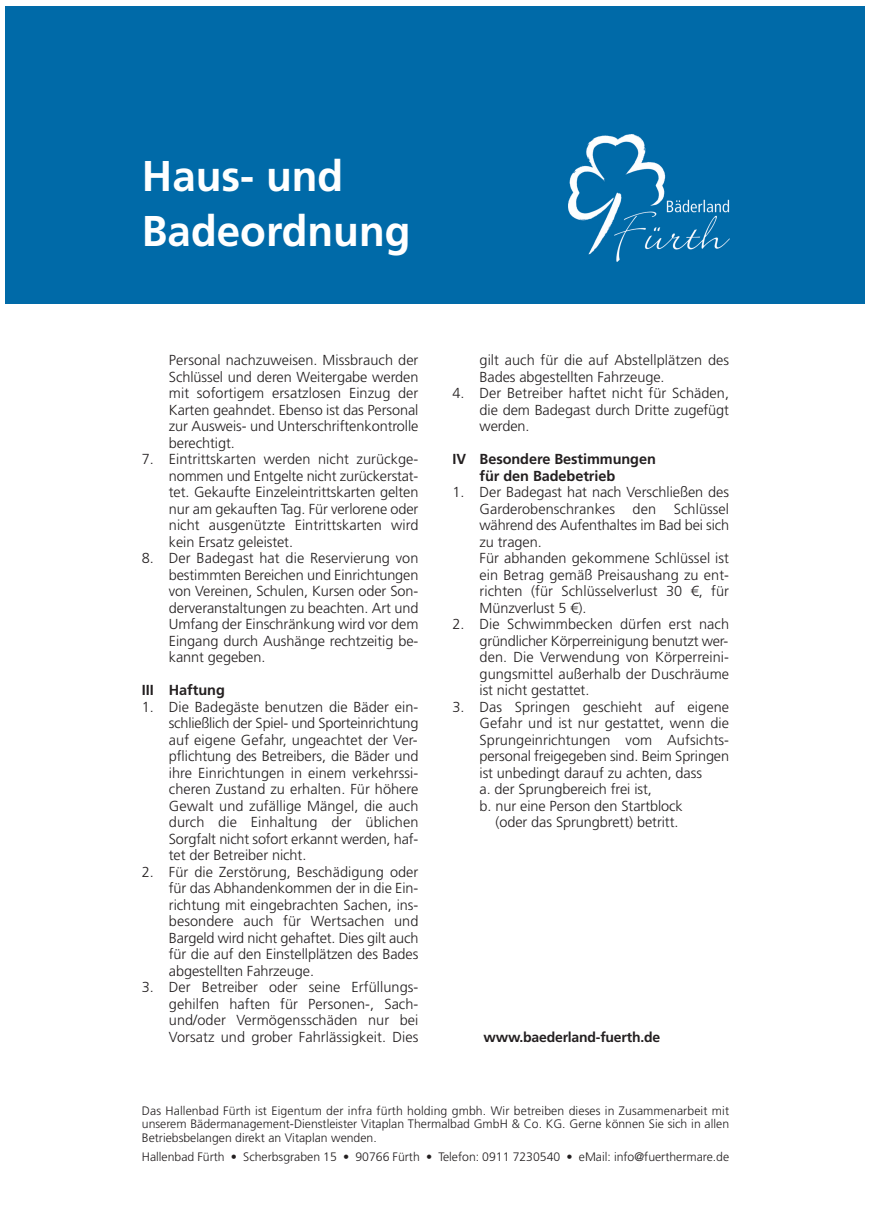
<style>
.page{position:relative;width:871px;height:1219px;background:#fff}
.page>*{position:absolute;margin:0;border:0;box-sizing:border-box;transform-origin:0 0}
.t1{font:700 43px/55.3px "Frutiger";color:#fff}
.t2{font:300 14.5px/16.5px "Frutiger LT Std";letter-spacing:-.005em;color:#231f20;text-align:justify}
.t3{font:700 14.5px/16.5px "Frutiger LT Std";letter-spacing:-.005em;color:#231f20}
.t4{font:700 14px "Frutiger LT Std";letter-spacing:-.015em;color:#231f20}
.t5{font:300 12.2px/13.5px "Frutiger LT Std";color:#231f20;text-align:justify}
</style>
<div class="page">
<div style="left:6px;top:6px;width:859px;height:297px;background:#006aa8"></div>
<h1 class="t1" style="left:142px;top:152px;width:270px">Haus- und<br>Badeordnung</h1>
<p class="t2" style="left:169px;top:353px;width:251px">Personal nachzuweisen. Missbrauch der Schlüssel und deren Weitergabe werden mit sofortigem ersatzlosen Einzug der Karten geahndet. Ebenso ist das Personal zur Ausweis- und Unterschriftenkontrolle berechtigt.</p>
<p class="t2" style="left:169px;top:452px;width:251px;text-indent:-27px">7. Eintrittskarten werden nicht zurückge&shy;nommen und Entgelte nicht zurückerstat&shy;tet. Gekaufte Einzeleintrittskarten gelten nur am gekauften Tag. Für verlorene oder nicht ausgenützte Eintrittskarten wird kein Ersatz geleistet.</p>
<p class="t2" style="left:169px;top:551px;width:251px;text-indent:-27px">8. Der Badegast hat die Reservierung von bestimmten Bereichen und Einrichtungen von Vereinen, Schulen, Kursen oder Son&shy;derveranstaltungen zu beachten. Art und Umfang der Einschränkung wird vor dem Eingang durch Aushänge rechtzeitig be&shy;kannt gegeben.</p>
<p class="t3" style="left:142px;top:683px;width:84px">III Haftung</p>
<p class="t2" style="left:169px;top:700px;width:251px;text-indent:-27px">1. Die Badegäste benutzen die Bäder ein&shy;schließlich der Spiel- und Sporteinrichtung auf eigene Gefahr, ungeachtet der Ver&shy;pflichtung des Betreibers, die Bäder und ihre Einrichtungen in einem verkehrssi&shy;cheren Zustand zu erhalten. Für höhere Gewalt und zufällige Mängel, die auch durch die Einhaltung der üblichen Sorgfalt nicht sofort erkannt werden, haf&shy;tet der Betreiber nicht.</p>
<p class="t2" style="left:169px;top:865px;width:251px;text-indent:-27px">2. Für die Zerstörung, Beschädigung oder für das Abhandenkommen der in die Ein&shy;richtung mit eingebrachten Sachen, ins&shy;besondere auch für Wertsachen und Bargeld wird nicht gehaftet. Dies gilt auch für die auf den Einstellplätzen des Bades abgestellten Fahrzeuge.</p>
<p class="t2" style="left:169px;top:980px;width:251px;text-indent:-27px">3. Der Betreiber oder seine Erfüllungs&shy;gehilfen haften für Personen-, Sach&shy;und/oder Vermögensschäden nur bei Vorsatz und grober Fahrlässigkeit. Dies</p>
<p class="t2" style="left:479px;top:353px;width:251px">gilt auch für die auf Abstellplätzen des<br>Bades abgestellten Fahrzeuge.</p>
<p class="t2" style="left:479px;top:386px;width:251px;text-indent:-27px">4. Der Betreiber haftet nicht für Schäden, die dem Badegast durch Dritte zugefügt werden.</p>
<p class="t3" style="left:479px;top:452px;width:178px;text-indent:-27px">IV Besondere Bestimmungen für den Badebetrieb</p>
<p class="t2" style="left:479px;top:485px;width:251px;text-align:left;text-indent:-27px">1. Der Badegast hat nach Verschließen des<br>Garderobenschrankes den Schlüssel während des Aufenthaltes im Bad bei sich zu tragen.<br>Für abhanden gekommene Schlüssel ist ein Betrag gemäß Preisaushang zu ent&shy;richten (für Schlüsselverlust 30 €, für<br>Münzverlust 5 €).</p>
<p class="t2" style="left:479px;top:617px;width:251px;text-indent:-27px">2. Die Schwimmbecken dürfen erst nach gründlicher Körperreinigung benutzt wer&shy;den. Die Verwendung von Körperreini&shy;gungsmittel außerhalb der Duschräume ist nicht gestattet.</p>
<p class="t2" style="left:452px;top:700px;width:278px">3. Das Springen geschieht auf eigene</p>
<p class="t2" style="left:479px;top:716px;width:251px">Gefahr und ist nur gestattet, wenn die</p>
<p class="t2" style="left:479px;top:733px;width:251px">Sprungeinrichtungen vom Aufsichts-</p>
<p class="t2" style="left:479px;top:749px;width:251px">personal freigegeben sind. Beim Springen</p>
<p class="t2" style="left:479px;top:766px;width:224px">ist unbedingt darauf zu achten, dass</p>
<p class="t2" style="left:479px;top:782px;width:174px">a. der Sprungbereich frei ist,</p>
<p class="t2" style="left:479px;top:799px;width:205px">b. nur eine Person den Startblock</p>
<p class="t2" style="left:495px;top:815px;width:184px">(oder das Sprungbrett) betritt.</p>
<p class="t4" style="left:483px;top:1031px;width:178px">www.baederland-fuerth.de</p>
<p class="t5" style="left:142px;top:1105px;width:588px">Das Hallenbad Fürth ist Eigentum der infra fürth holding gmbh. Wir betreiben dieses in Zusammenarbeit mit unserem Bädermanagement-Dienstleister Vitaplan Thermalbad GmbH &amp; Co. KG. Gerne können Sie sich in allen Betriebsbelangen direkt an Vitaplan wenden.</p>
<p class="t5" style="left:142px;top:1151px;width:588px">Hallenbad Fürth • Scherbsgraben 15 • 90766 Fürth • Telefon: 0911 7230540 • eMail: info@fuerthermare.de</p>
</div>
